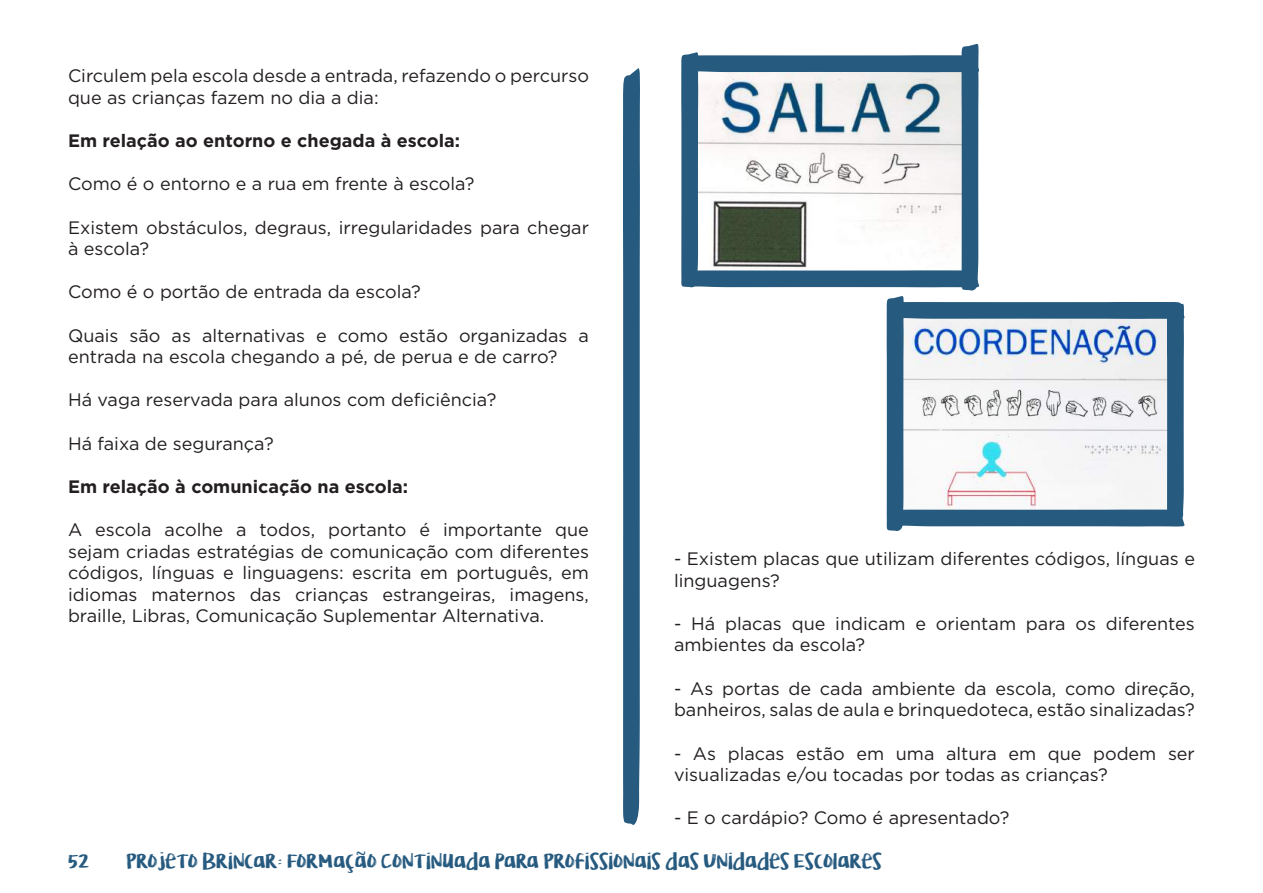
<style>
.page{position:relative;width:1263px;height:893px;background:#fff}
.page>*{position:absolute;margin:0;border:0;box-sizing:border-box;transform-origin:0 0}
.t1{font:18px/21.6px "Gotham";color:#231f20}
.t2{font:18px "KG Lifeis Messy";color:#265a7f}
.t3{font:700 18px "Gotham";color:#231f20}
</style>
<div class="page">
<svg style="left:623px;top:68px;width:17px;height:757px;background:#2d5f83"></svg>
<svg style="left:681px;top:44px;width:503px;height:487px"></svg>
<p class="t1" style="left:68px;top:65px;width:522px">Circulem pela escola desde a entrada, refazendo o percurso que as crianças fazem no dia a dia:</p>
<p class="t3" style="left:68px;top:129px;width:394px">Em relação ao entorno e chegada à escola:</p>
<p class="t1" style="left:68px;top:173px;width:408px">Como é o entorno e a rua em frente à escola?</p>
<p class="t1" style="left:68px;top:216px;width:522px">Existem obstáculos, degraus, irregularidades para chegar à escola?</p>
<p class="t1" style="left:68px;top:281px;width:354px">Como é o portão de entrada da escola?</p>
<p class="t1" style="left:68px;top:324px;width:522px">Quais são as alternativas e como estão organizadas a entrada na escola chegando a pé, de perua e de carro?</p>
<p class="t1" style="left:68px;top:389px;width:430px">Há vaga reservada para alunos com deficiência?</p>
<p class="t1" style="left:68px;top:432px;width:207px">Há faixa de segurança?</p>
<p class="t3" style="left:68px;top:475px;width:342px">Em relação à comunicação na escola:</p>
<p class="t1" style="left:68px;top:518px;width:522px;text-align:justify">A escola acolhe a todos, portanto é importante que sejam criadas estratégias de comunicação com diferentes códigos, línguas e linguagens: escrita em português, em idiomas maternos das crianças estrangeiras, imagens, braille, Libras, Comunicação Suplementar Alternativa.</p>
<p class="t1" style="left:674px;top:547px;width:522px">- Existem placas que utilizam diferentes códigos, línguas e linguagens?</p>
<p class="t1" style="left:674px;top:612px;width:522px">- Há placas que indicam e orientam para os diferentes ambientes da escola?</p>
<p class="t1" style="left:674px;top:677px;width:522px">- As portas de cada ambiente da escola, como direção, banheiros, salas de aula e brinquedoteca, estão sinalizadas?</p>
<p class="t1" style="left:674px;top:742px;width:522px">- As placas estão em uma altura em que podem ser visualizadas e/ou tocadas por todas as crianças?</p>
<p class="t1" style="left:674px;top:807px;width:337px">- E o cardápio? Como é apresentado?</p>
<p class="t2" style="left:68px;top:847px;width:23px">52</p>
<p class="t2" style="left:126px;top:847px;width:757px">PROJETO BRINCAR: FORMAÇÃO CONTINUADA PARA PROFISSIONAIS DAS UNIDADES ESCOLARES</p>
</div>
